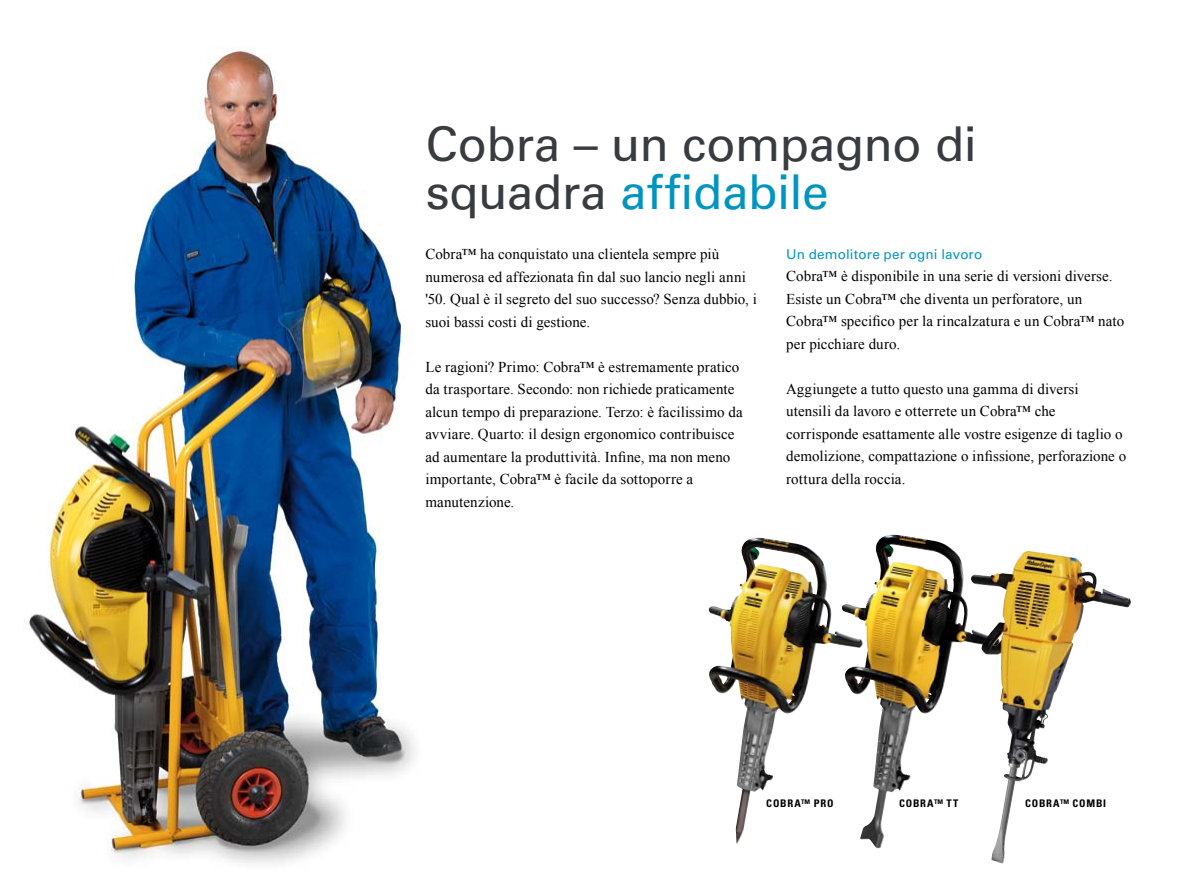
<style>
.page{position:relative;width:1191px;height:893px;background:#fff}
.page>*{position:absolute;margin:0;border:0;box-sizing:border-box;transform-origin:0 0}
.t1{font:48px/48px "Univers LT Std";letter-spacing:-.01em;color:#383b3f}
.t2{font:15px/22.5px "Times New Roman";letter-spacing:.005em;color:#000}
.t3{font:13.5px "Univers LT Std";letter-spacing:.01em;color:#0095c1}
.t4{font:700 condensed 10.5px "Univers LT Std";letter-spacing:.08em;color:#000}
.s1{color:#0095c1}
</style>
<div class="page">
<img style="left:28px;top:48px;width:387px;height:815px">
<img style="left:708px;top:538px;width:132px;height:306px">
<img style="left:840px;top:535px;width:104px;height:313px">
<img style="left:971px;top:556px;width:115px;height:308px">
<h1 class="t1" style="left:426px;top:120px;width:553px">Cobra – un compagno di squadra <span class="s1">affidabile</span></h1>
<p class="t3" style="left:786px;top:246px;width:198px">Un demolitore per ogni lavoro</p>
<p class="t2" style="left:786px;top:265px;width:340px">Cobra™ è disponibile in una serie di versioni diverse.<br>Esiste un Cobra™ che diventa un perforatore, un Cobra™ specifico per la rincalzatura e un Cobra™ nato per picchiare duro.</p>
<p class="t2" style="left:786px;top:377px;width:341px">Aggiungete a tutto questo una gamma di diversi utensili da lavoro e otterrete un Cobra™ che corrisponde esattamente alle vostre esigenze di taglio o demolizione, compattazione o infissione, perforazione o rottura della roccia.</p>
<p class="t2" style="left:425px;top:243px;width:333px">Cobra™ ha conquistato una clientela sempre più numerosa ed affezionata fin dal suo lancio negli anni '50. Qual è il segreto del suo successo? Senza dubbio, i suoi bassi costi di gestione.</p>
<p class="t2" style="left:425px;top:355px;width:319px">Le ragioni? Primo: Cobra™ è estremamente pratico da trasportare. Secondo: non richiede praticamente alcun tempo di preparazione. Terzo: è facilissimo da avviare. Quarto: il design ergonomico contribuisce ad aumentare la produttività. Infine, ma non meno importante, Cobra™ è facile da sottoporre a manutenzione.</p>
<p class="t4" style="left:766px;top:797px;width:69px">COBRA™ PRO</p>
<p class="t4" style="left:899px;top:797px;width:61px">COBRA™ TT</p>
<p class="t4" style="left:1025px;top:797px;width:83px">COBRA™ COMBI</p>
</div>
